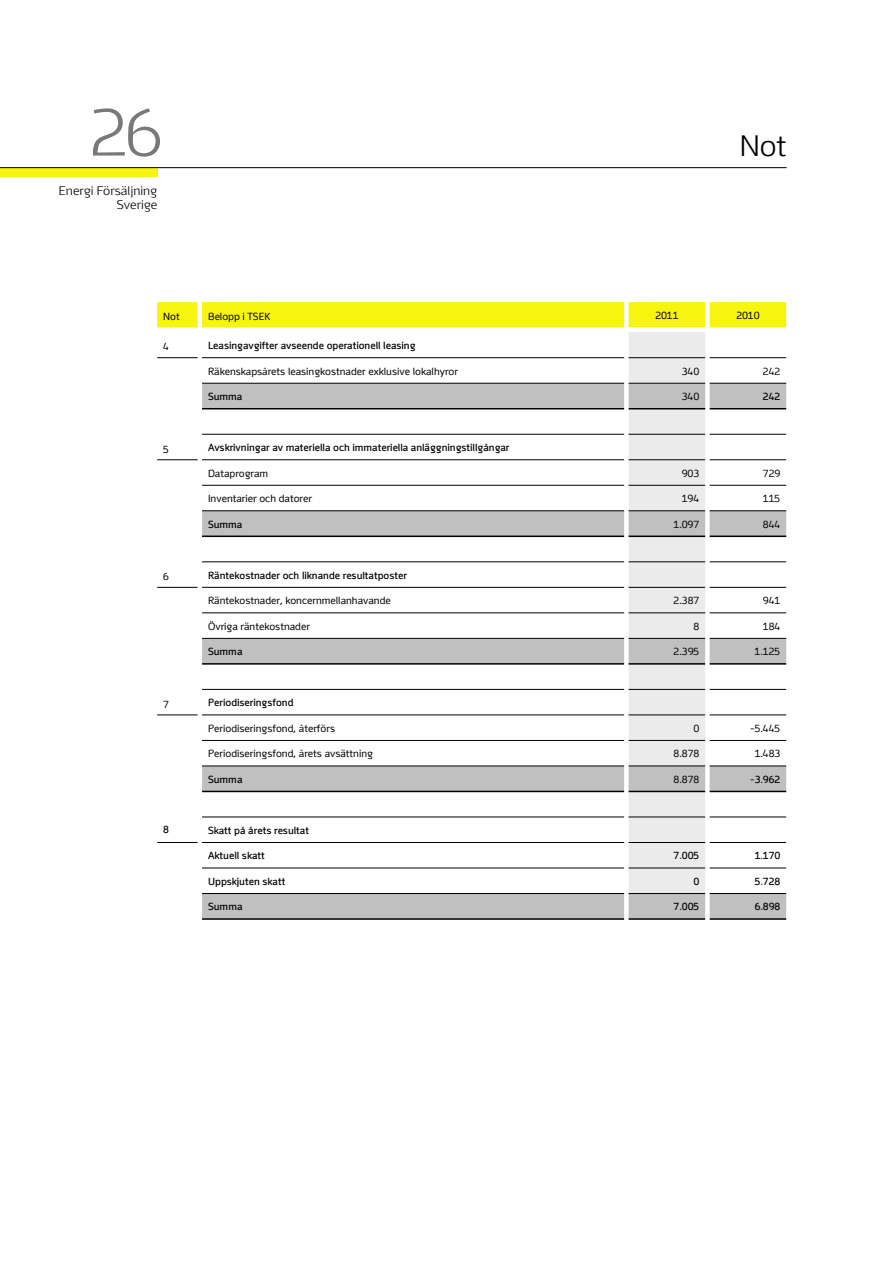
<style>
.page{position:relative;width:893px;height:1263px;background:#fff}
.page>*{position:absolute;margin:0;border:0;box-sizing:border-box;transform-origin:0 0}
.t1{font:300 67.5px "Energi";color:#797979}
.t2{font:300 30px "Energi";color:#000}
.t3{font:300 12.75px/14.2px "Energi";color:#000;text-align:right}
.t4{font:10.5px "Energi";color:#000}
.t5{font:700 10.5px "Energi";color:#000}
</style>
<div class="page">
<div style="left:0;top:168px;width:157px;height:8px;background:#f7f410"></div>
<hr style="left:0;top:167px;width:787px;height:1px;background:#000">
<svg style="left:157px;top:302px;width:629px;height:617px"></svg>
<hr style="left:157px;top:357px;width:41px;height:1px;background:#000">
<hr style="left:202px;top:357px;width:422px;height:1px;background:#000">
<hr style="left:629px;top:357px;width:76px;height:1px;background:#000">
<hr style="left:710px;top:357px;width:76px;height:1px;background:#000">
<hr style="left:629px;top:434px;width:76px;height:1px;background:#000">
<hr style="left:202px;top:485px;width:422px;height:1px;background:#000">
<hr style="left:710px;top:485px;width:76px;height:1px;background:#000">
<hr style="left:157px;top:587px;width:41px;height:1px;background:#000">
<hr style="left:202px;top:587px;width:422px;height:1px;background:#000">
<hr style="left:710px;top:587px;width:76px;height:1px;background:#000">
<hr style="left:202px;top:613px;width:422px;height:1px;background:#000">
<hr style="left:629px;top:613px;width:76px;height:1px;background:#000">
<hr style="left:710px;top:613px;width:76px;height:1px;background:#000">
<hr style="left:202px;top:689px;width:422px;height:1px;background:#000">
<hr style="left:629px;top:689px;width:76px;height:1px;background:#000">
<hr style="left:710px;top:689px;width:76px;height:1px;background:#000">
<hr style="left:157px;top:715px;width:41px;height:1px;background:#000">
<hr style="left:202px;top:715px;width:422px;height:1px;background:#000">
<hr style="left:629px;top:715px;width:76px;height:1px;background:#000">
<hr style="left:710px;top:715px;width:76px;height:1px;background:#000">
<hr style="left:629px;top:740px;width:76px;height:1px;background:#000">
<hr style="left:202px;top:740px;width:422px;height:1px;background:#000">
<hr style="left:710px;top:740px;width:76px;height:1px;background:#000">
<hr style="left:202px;top:791px;width:422px;height:1px;background:#000">
<hr style="left:629px;top:791px;width:76px;height:1px;background:#000">
<hr style="left:710px;top:791px;width:76px;height:1px;background:#000">
<hr style="left:202px;top:817px;width:422px;height:1px;background:#000">
<hr style="left:629px;top:817px;width:76px;height:1px;background:#000">
<hr style="left:710px;top:817px;width:76px;height:1px;background:#000">
<hr style="left:202px;top:842px;width:422px;height:1px;background:#000">
<hr style="left:629px;top:842px;width:76px;height:1px;background:#000">
<hr style="left:710px;top:842px;width:76px;height:1px;background:#000">
<hr style="left:202px;top:868px;width:422px;height:1px;background:#000">
<hr style="left:629px;top:868px;width:76px;height:1px;background:#000">
<hr style="left:710px;top:868px;width:76px;height:1px;background:#000">
<hr style="left:157px;top:459px;width:41px;height:1px;background:#000">
<hr style="left:629px;top:562px;width:76px;height:1px;background:#000">
<hr style="left:157px;top:842px;width:41px;height:1px;background:#000">
<hr style="left:202px;top:434px;width:422px;height:1px;background:#000">
<hr style="left:710px;top:434px;width:76px;height:1px;background:#000">
<hr style="left:202px;top:459px;width:422px;height:1px;background:#000">
<hr style="left:629px;top:459px;width:76px;height:1px;background:#000">
<hr style="left:710px;top:459px;width:76px;height:1px;background:#000">
<hr style="left:629px;top:485px;width:76px;height:1px;background:#000">
<hr style="left:202px;top:562px;width:422px;height:1px;background:#000">
<hr style="left:710px;top:562px;width:76px;height:1px;background:#000">
<hr style="left:629px;top:587px;width:76px;height:1px;background:#000">
<hr style="left:202px;top:383px;width:422px;height:1px;background:#000">
<hr style="left:629px;top:383px;width:76px;height:1px;background:#000">
<hr style="left:710px;top:383px;width:76px;height:1px;background:#000">
<hr style="left:202px;top:408px;width:422px;height:1px;background:#000">
<hr style="left:629px;top:408px;width:76px;height:1px;background:#000">
<hr style="left:710px;top:408px;width:76px;height:1px;background:#000">
<hr style="left:202px;top:510px;width:422px;height:1px;background:#000">
<hr style="left:629px;top:510px;width:76px;height:1px;background:#000">
<hr style="left:710px;top:510px;width:76px;height:1px;background:#000">
<hr style="left:202px;top:535px;width:422px;height:2px;background:#000">
<hr style="left:629px;top:535px;width:76px;height:2px;background:#000">
<hr style="left:710px;top:535px;width:76px;height:2px;background:#000">
<hr style="left:202px;top:638px;width:422px;height:1px;background:#000">
<hr style="left:629px;top:638px;width:76px;height:1px;background:#000">
<hr style="left:710px;top:638px;width:76px;height:1px;background:#000">
<hr style="left:202px;top:663px;width:422px;height:2px;background:#000">
<hr style="left:629px;top:663px;width:76px;height:2px;background:#000">
<hr style="left:710px;top:663px;width:76px;height:2px;background:#000">
<hr style="left:202px;top:766px;width:422px;height:1px;background:#000">
<hr style="left:629px;top:766px;width:76px;height:1px;background:#000">
<hr style="left:710px;top:766px;width:76px;height:1px;background:#000">
<hr style="left:202px;top:893px;width:422px;height:1px;background:#000">
<hr style="left:202px;top:918px;width:422px;height:2px;background:#000">
<hr style="left:629px;top:893px;width:76px;height:1px;background:#000">
<hr style="left:629px;top:918px;width:76px;height:2px;background:#000">
<hr style="left:710px;top:893px;width:76px;height:1px;background:#000">
<hr style="left:710px;top:918px;width:76px;height:2px;background:#000">
<p class="t1" style="left:90px;top:93px;width:74px">26</p>
<p class="t3" style="left:59px;top:183px;width:100px">Energi Försäljning<br>Sverige</p>
<p class="t2" style="left:740px;top:128px;width:48px">Not</p>
<p class="t4" style="left:163px;top:311px;width:18px">Not</p>
<p class="t4" style="left:208px;top:311px;width:64px">Belopp i TSEK</p>
<p class="t4" style="left:655px;top:309px;width:25px">2011</p>
<p class="t4" style="left:736px;top:309px;width:25px">2010</p>
<p class="t4" style="left:163px;top:341px;width:7px">4</p>
<p class="t5" style="left:208px;top:339px;width:209px">Leasingavgifter avseende operationell leasing</p>
<p class="t4" style="left:208px;top:365px;width:251px">Räkenskapsårets leasingkostnader exklusive lokalhyror</p>
<p class="t4" style="left:682px;top:365px;width:19px">340</p>
<p class="t4" style="left:763px;top:365px;width:19px">242</p>
<p class="t5" style="left:208px;top:390px;width:36px">Summa</p>
<p class="t4" style="left:682px;top:390px;width:19px">340</p>
<p class="t5" style="left:763px;top:390px;width:19px">242</p>
<p class="t4" style="left:163px;top:443px;width:7px">5</p>
<p class="t5" style="left:208px;top:441px;width:303px">Avskrivningar av materiella och immateriella anläggningstillgångar</p>
<p class="t4" style="left:208px;top:467px;width:62px">Dataprogram</p>
<p class="t4" style="left:682px;top:467px;width:19px">903</p>
<p class="t4" style="left:763px;top:467px;width:19px">729</p>
<p class="t4" style="left:208px;top:492px;width:105px">Inventarier och datorer</p>
<p class="t4" style="left:682px;top:492px;width:19px">194</p>
<p class="t4" style="left:763px;top:492px;width:19px">115</p>
<p class="t5" style="left:208px;top:518px;width:36px">Summa</p>
<p class="t4" style="left:674px;top:518px;width:27px">1.097</p>
<p class="t4" style="left:763px;top:518px;width:19px">844</p>
<p class="t4" style="left:163px;top:570px;width:7px">6</p>
<p class="t5" style="left:208px;top:569px;width:200px">Räntekostnader och liknande resultatposter</p>
<p class="t4" style="left:208px;top:594px;width:184px">Räntekostnader, koncernmellanhavande</p>
<p class="t4" style="left:674px;top:594px;width:27px">2.387</p>
<p class="t4" style="left:763px;top:594px;width:19px">941</p>
<p class="t4" style="left:208px;top:620px;width:103px">Övriga räntekostnader</p>
<p class="t4" style="left:693px;top:620px;width:7px">8</p>
<p class="t4" style="left:763px;top:620px;width:19px">184</p>
<p class="t5" style="left:208px;top:645px;width:36px">Summa</p>
<p class="t4" style="left:674px;top:645px;width:27px">2.395</p>
<p class="t4" style="left:755px;top:645px;width:27px">1.125</p>
<p class="t4" style="left:163px;top:698px;width:7px">7</p>
<p class="t5" style="left:208px;top:696px;width:87px">Periodiseringsfond</p>
<p class="t4" style="left:208px;top:722px;width:128px">Periodiseringsfond, återförs</p>
<p class="t4" style="left:693px;top:722px;width:7px">0</p>
<p class="t4" style="left:750px;top:722px;width:32px">-5.445</p>
<p class="t4" style="left:208px;top:747px;width:166px">Periodiseringsfond, årets avsättning</p>
<p class="t4" style="left:674px;top:747px;width:27px">8.878</p>
<p class="t4" style="left:755px;top:747px;width:27px">1.483</p>
<p class="t5" style="left:208px;top:773px;width:36px">Summa</p>
<p class="t4" style="left:674px;top:773px;width:27px">8.878</p>
<p class="t5" style="left:750px;top:773px;width:32px">-3.962</p>
<p class="t5" style="left:163px;top:823px;width:7px">8</p>
<p class="t5" style="left:208px;top:824px;width:102px">Skatt på årets resultat</p>
<p class="t5" style="left:208px;top:849px;width:58px">Aktuell skatt</p>
<p class="t5" style="left:674px;top:849px;width:27px">7.005</p>
<p class="t5" style="left:755px;top:849px;width:27px">1.170</p>
<p class="t5" style="left:208px;top:875px;width:79px">Uppskjuten skatt</p>
<p class="t5" style="left:693px;top:875px;width:7px">0</p>
<p class="t5" style="left:755px;top:875px;width:27px">5.728</p>
<p class="t5" style="left:208px;top:900px;width:36px">Summa</p>
<p class="t5" style="left:674px;top:900px;width:27px">7.005</p>
<p class="t5" style="left:755px;top:900px;width:27px">6.898</p>
</div>
